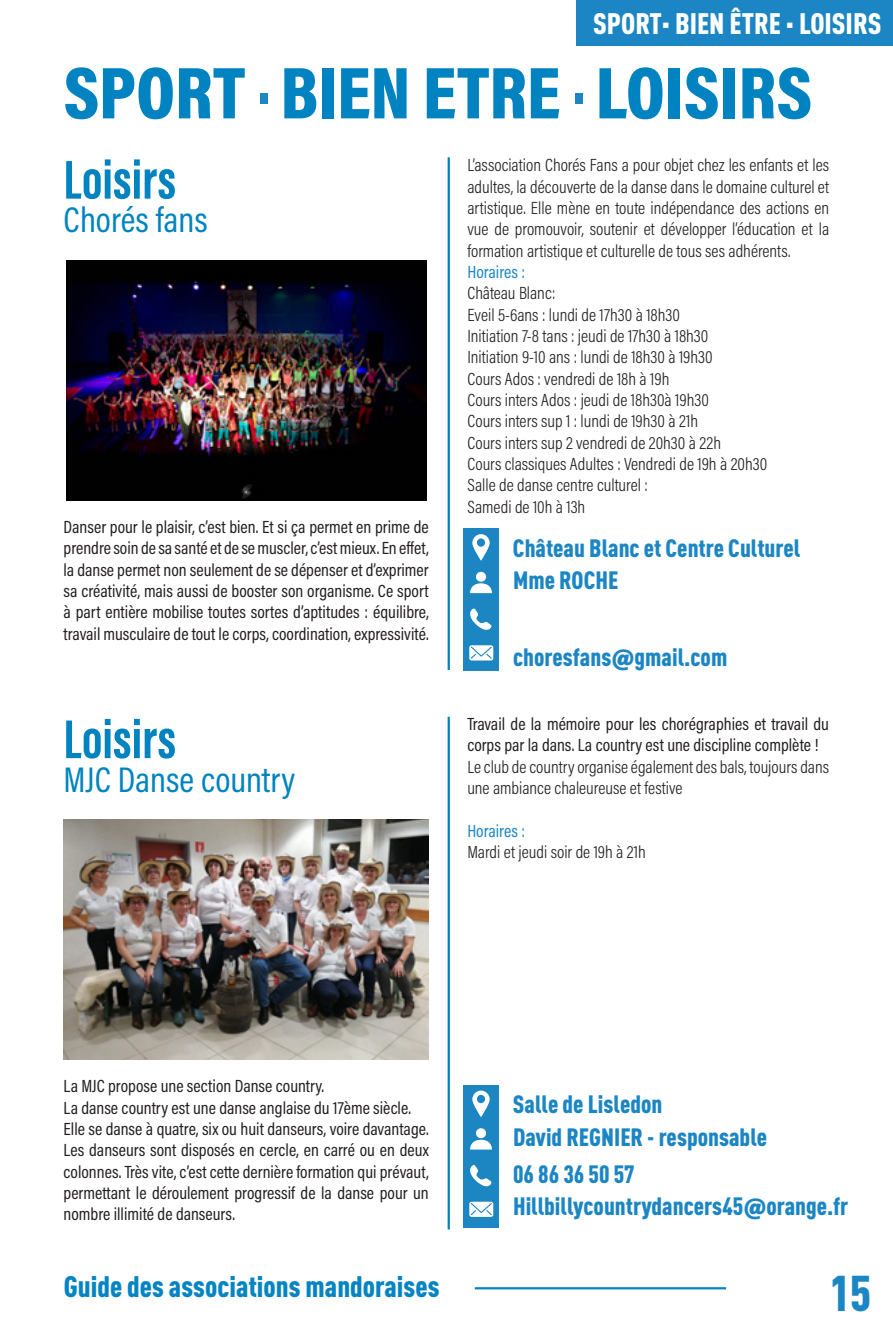
<style>
.page{position:relative;width:893px;height:1340px;background:#fff}
.page>*{position:absolute;margin:0;border:0;box-sizing:border-box;transform-origin:0 0}
.t1{font:74.25px "Acumin Variable Concept";color:#0183c1}
.t2{font:700 56.25px "Acumin Pro Extra Cond";color:#0183bf}
.t3{font:900 condensed 49.5px "DIN Pro";color:#1b86c4}
.t4{font:36px "Acumin Pro Cond";color:#0183bf}
.t5{font:900 condensed 29.25px "DIN Pro";color:#0584c3}
.t6{font:900 condensed 29.25px "DIN Pro";color:#fff}
.t7{font:900 condensed 24.75px "DIN Pro";color:#1b86c3}
.t8{font:17.78px/21.4px "Acumin Pro Cond";color:#231f20;text-align:justify}
.t9{font:300 17.78px/21.4px "Acumin Pro Cond";color:#231f20;text-align:justify}
.t10{font:17.78px "Acumin Pro Cond";color:#1b86c3}
.s1{font-family:"Acumin Pro Extra Cond";font-weight:700;color:#1b86c3}
.s2{font-family:"Acumin Pro";font-stretch:normal}
</style>
<div class="page">
<hr style="left:475px;top:1287px;width:251px;height:2px;background:#0684c2">
<div style="left:577px;top:0;width:316px;height:46px;background:#1b86c3"></div>
<hr style="left:448px;top:157px;width:2px;height:513px;background:#0183c1">
<hr style="left:448px;top:716px;width:2px;height:513px;background:#0183c1">
<img style="left:66px;top:260px;width:360px;height:240px">
<img style="left:64px;top:819px;width:365px;height:240px">
<div style="left:463px;top:528px;width:36px;height:143px;background:#1b86c1"></div>
<svg style="left:470px;top:608px;width:22px;height:22px"></svg>
<svg style="left:470px;top:583px;width:22px;height:10px"></svg>
<div style="left:476px;top:572px;width:10px;height:9px;background:#fff;border-radius:50%"></div>
<svg style="left:469px;top:645px;width:24px;height:15px"></svg>
<svg style="left:472px;top:534px;width:18px;height:27px"></svg>
<div style="left:463px;top:1084px;width:36px;height:143px;background:#1b86c1"></div>
<svg style="left:470px;top:1165px;width:22px;height:22px"></svg>
<svg style="left:470px;top:1139px;width:22px;height:10px"></svg>
<div style="left:476px;top:1128px;width:10px;height:10px;background:#fff;border-radius:50%"></div>
<svg style="left:469px;top:1201px;width:24px;height:15px"></svg>
<svg style="left:472px;top:1090px;width:18px;height:27px"></svg>
<h3 class="t6" style="left:593px;top:1px;width:290px">SPORT· BIEN ÊTRE · LOISIRS</h3>
<p class="t1" style="left:64px;top:41px;width:750px">SPORT <span class="s1">·</span> BIEN ETRE <span class="s1">·</span> LOISIRS</p>
<p class="t2" style="left:64px;top:145px;width:114px">Loisirs</p>
<p class="t4" style="left:64px;top:197px;width:146px">Chorés fans</p>
<p class="t8" style="left:64px;top:515px;width:367px">Danser pour le plaisir, c’est bien. Et si ça permet en prime de prendre soin de sa santé et de se muscler, c’est mieux. En effet, la danse permet non seulement de se dépenser et d’exprimer sa créativité, mais aussi de booster son organisme. Ce sport à part entière mobilise toutes sortes d’aptitudes : équilibre, travail musculaire de tout le corps, coordination, expressivité.</p>
<p class="t2" style="left:64px;top:704px;width:114px">Loisirs</p>
<p class="t4" style="left:64px;top:756px;width:233px">MJC Danse country</p>
<p class="t9" style="left:467px;top:154px;width:363px">L’association Chorés Fans a pour objet chez les enfants et les adultes, la découverte de la danse dans le domaine culturel et artistique. Elle mène en toute indépendance des actions en vue de promouvoir, soutenir et développer l’éducation et la formation artistique et culturelle de tous ses adhérents.</p>
<p class="t10" style="left:467px;top:260px;width:59px">Horaires :</p>
<p class="t9" style="left:467px;top:282px;width:89px">Château Blanc:</p>
<p class="t9" style="left:467px;top:303px;width:214px">Eveil 5-6ans : lundi de 17h30 à 18h30</p>
<p class="t9" style="left:467px;top:325px;width:243px">Initiation 7-8 tans : jeudi de 17h30 à 18h30</p>
<p class="t9" style="left:467px;top:346px;width:247px">Initiation 9-10 ans : lundi de 18h30 à 19h30</p>
<p class="t9" style="left:467px;top:367px;width:203px">Cours Ados : vendredi de 18h à 19h</p>
<p class="t9" style="left:467px;top:389px;width:243px">Cours inters Ados : jeudi de 18h30à 19h30</p>
<p class="t9" style="left:467px;top:410px;width:232px">Cours inters sup 1 : lundi de 19h30 à 21h</p>
<p class="t9" style="left:467px;top:431px;width:255px">Cours inters sup 2 vendredi de 20h30 à 22h</p>
<p class="t9" style="left:467px;top:453px;width:301px">Cours classiques Adultes : Vendredi de 19h à 20h30</p>
<p class="t9" style="left:467px;top:474px;width:182px">Salle de danse centre culturel :</p>
<p class="t9" style="left:467px;top:495px;width:119px">Samedi de 10h à 13h</p>
<p class="t7" style="left:513px;top:528px;width:289px">Château Blanc et Centre Culturel</p>
<p class="t7" style="left:513px;top:561px;width:107px">Mme ROCHE</p>
<p class="t7" style="left:513px;top:637px;width:216px">choresfans<span class="s2">@</span>gmail.com</p>
<p class="t8" style="left:467px;top:712px;width:363px">Travail de la mémoire pour les chorégraphies et travail du corps par la dans. La country est une discipline complète !</p>
<p class="t9" style="left:467px;top:755px;width:363px">Le club de country organise également des bals, toujours dans une ambiance chaleureuse et festive</p>
<p class="t10" style="left:467px;top:819px;width:59px">Horaires :</p>
<p class="t9" style="left:467px;top:840px;width:180px">Mardi et jeudi soir de 19h à 21h</p>
<p class="t8" style="left:64px;top:1075px;width:262px">La MJC propose une section Danse country.</p>
<p class="t8" style="left:64px;top:1096px;width:349px">La danse country est une danse anglaise du 17ème siècle.</p>
<p class="t8" style="left:64px;top:1117px;width:367px">Elle se danse à quatre, six ou huit danseurs, voire davantage.<br>Les danseurs sont disposés en cercle, en carré ou en deux colonnes. Très vite, c’est cette dernière formation qui prévaut, permettant le déroulement progressif de la danse pour un nombre illimité de danseurs.</p>
<p class="t7" style="left:513px;top:1084px;width:151px">Salle de Lisledon</p>
<p class="t7" style="left:513px;top:1117px;width:256px">David REGNIER - responsable</p>
<p class="t7" style="left:513px;top:1154px;width:123px">06 86 36 50 57</p>
<p class="t7" style="left:513px;top:1186px;width:337px">Hillbillycountrydancers45<span class="s2">@</span>orange.fr</p>
<h3 class="t5" style="left:64px;top:1263px;width:377px">Guide des associations mandoraises</h3>
<h3 class="t3" style="left:829px;top:1255px;width:43px">15</h3>
</div>
